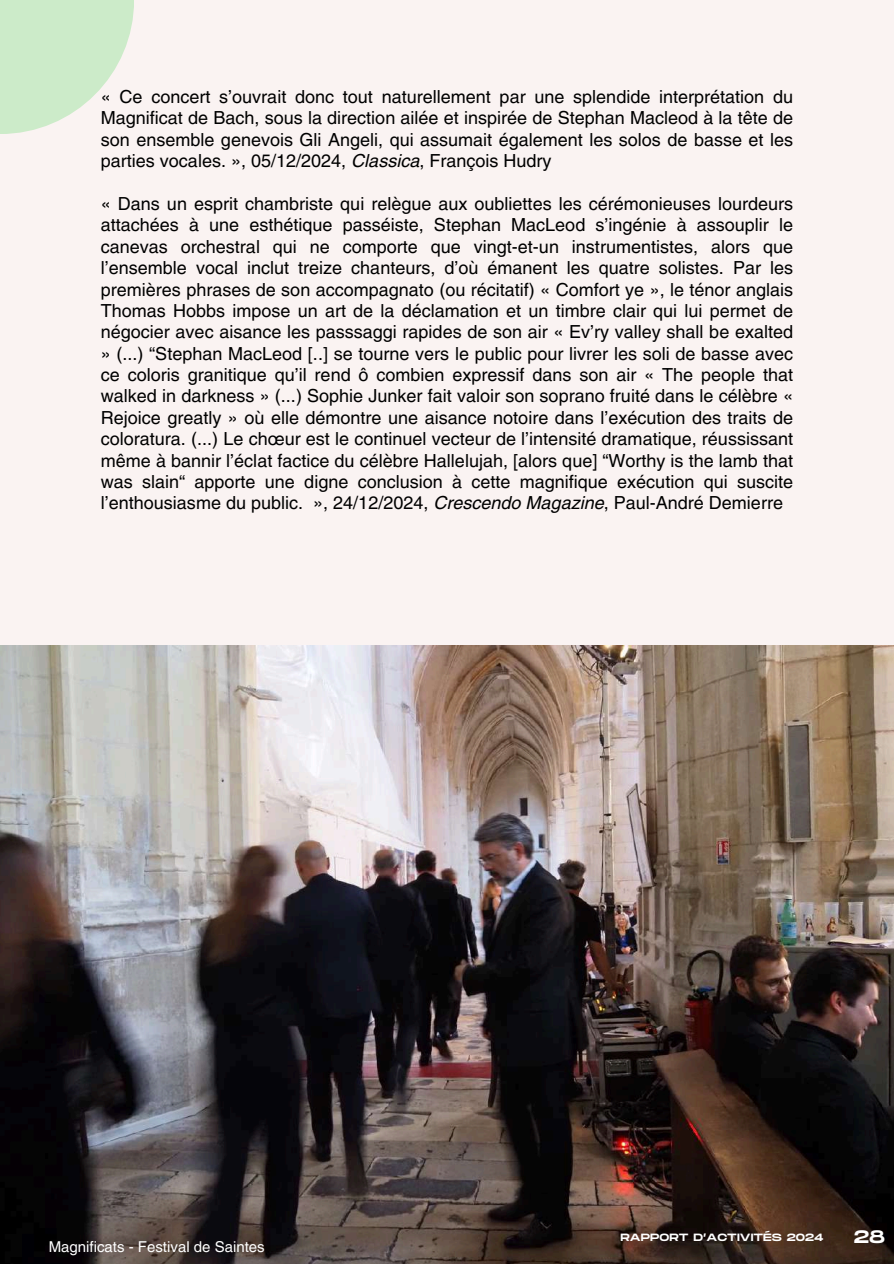
<style>
.page{position:relative;width:894px;height:1264px;background:#fff}
.page>*{position:absolute;margin:0;border:0;box-sizing:border-box;transform-origin:0 0}
.t1{font:18px/21.5px "Helvetica LT Pro";color:#000;text-align:justify}
.t2{font:18px "Monument Extended";color:#fff}
.t3{font:15px "Helvetica LT Pro";color:#fff}
.t4{font:10.5px "Monument Extended";color:#fff}
.s1{font-style:italic}
</style>
<div class="page">
<div style="left:0;top:0;width:893px;height:1263px;background:#faf3f2"></div>
<svg style="left:0;top:0;width:134px;height:134px;fill:#ccebc9"></svg>
<img style="left:0;top:645px;width:893px;height:618px">
<p class="t1" style="left:101px;top:88px;width:693px">« Ce concert s’ouvrait donc tout naturellement par une splendide interprétation du Magnificat de Bach, sous la direction ailée et inspirée de Stephan Macleod à la tête de son ensemble genevois Gli Angeli, qui assumait également les solos de basse et les parties vocales. », 05/12/2024, <span class="s1">Classica</span>, François Hudry</p>
<p class="t1" style="left:101px;top:195px;width:693px">« Dans un esprit chambriste qui relègue aux oubliettes les cérémonieuses lourdeurs attachées à une esthétique passéiste, Stephan MacLeod s’ingénie à assouplir le canevas orchestral qui ne comporte que vingt-et-un instrumentistes, alors que l’ensemble vocal inclut treize chanteurs, d’où émanent les quatre solistes. Par les premières phrases de son accompagnato (ou récitatif) « Comfort ye », le ténor anglais Thomas Hobbs impose un art de la déclamation et un timbre clair qui lui permet de négocier avec aisance les passsaggi rapides de son air « Ev’ry valley shall be exalted » (...) “Stephan MacLeod [..] se tourne vers le public pour livrer les soli de basse avec ce coloris granitique qu’il rend ô combien expressif dans son air « The people that walked in darkness » (...) Sophie Junker fait valoir son soprano fruité dans le célèbre « Rejoice greatly » où elle démontre une aisance notoire dans l’exécution des traits de coloratura. (...) Le chœur est le continuel vecteur de l’intensité dramatique, réussissant même à bannir l’éclat factice du célèbre Hallelujah, [alors que] “Worthy is the lamb that was slain“ apporte une digne conclusion à cette magnifique exécution qui suscite l’enthousiasme du public. », 24/12/2024, <span class="s1">Crescendo Magazine</span>, Paul-André Demierre</p>
<p class="t3" style="left:49px;top:1241px;width:217px">Magnificats - Festival de Saintes</p>
<p class="t4" style="left:620px;top:1231px;width:204px">RAPPORT D’ACTIVITÉS 2024</p>
<p class="t2" style="left:853px;top:1226px;width:33px">28</p>
</div>
